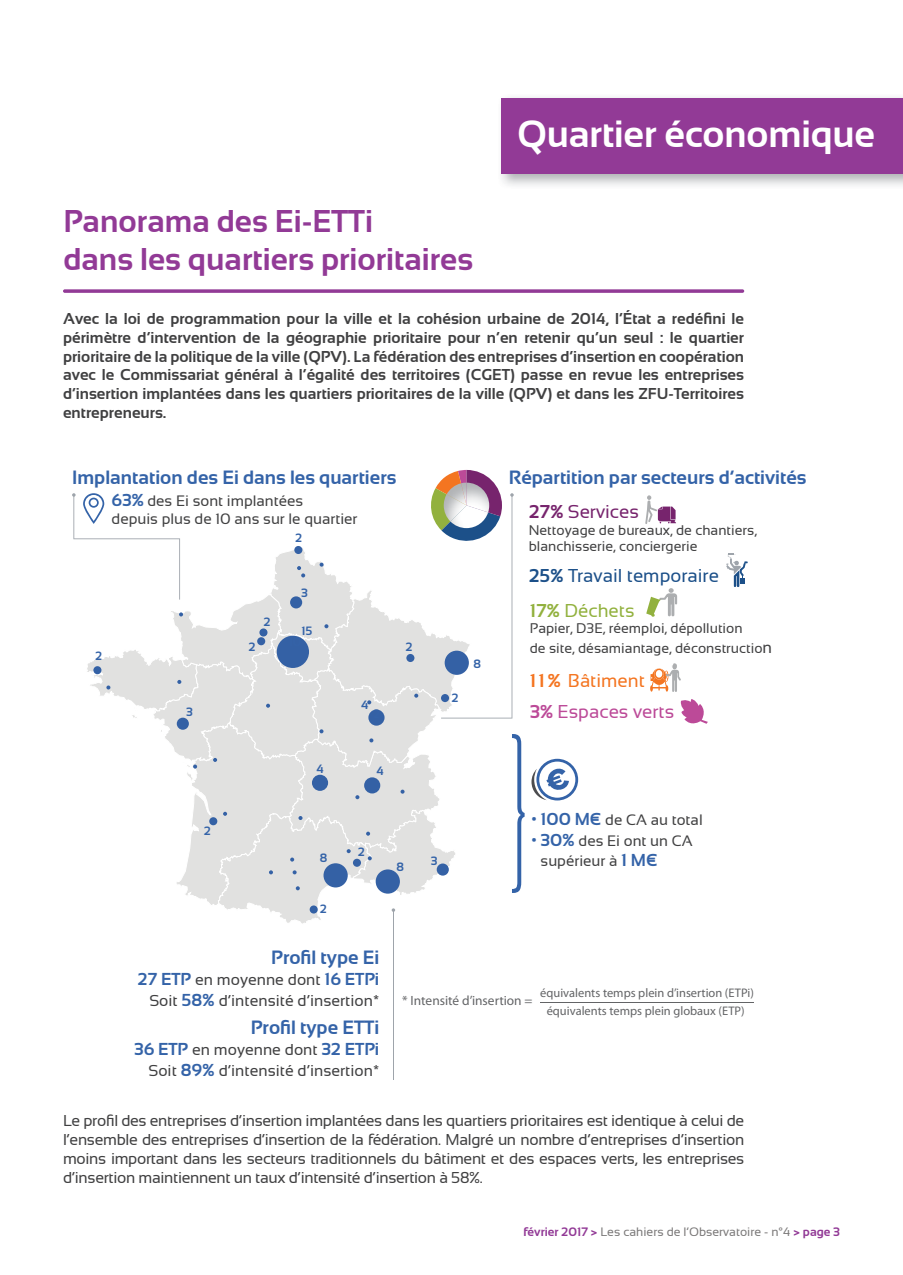
<style>
.page{position:relative;width:903px;height:1275px;background:#fff}
.page>*{position:absolute;margin:0;border:0;box-sizing:border-box;transform-origin:0 0}
.t1{font:700 37.98px "Sansation";letter-spacing:-.005em;color:#fff}
.t2{font:700 31.5px/37.8px "Sansation";color:#923a96}
.t3{font:700 19.25px "Sansation";color:#3463a8}
.t4{font:18.55px/35px "Sansation";color:#1c5089}
.t5{font:18.55px/31.5px "Sansation";color:#bc4a98}
.t6{font:18.55px "Sansation";color:#77246d}
.t7{font:700 15.75px/18.9px "Sansation";color:#404041;text-align:justify}
.t8{font:15.75px/18.9px "Sansation";color:#404041;text-align:right}
.t9{font:15.05px/20.8px "Sansation";color:#404041}
.t10{font:14px/19.6px "Sansation";color:#404041}
.t11{font:13.47px "Myriad Pro";color:#636466}
.t12{font:12.42px "Myriad Pro";color:#636466}
.t13{font:12.25px "Sansation";color:#7b7979}
.t14{font:700 12.08px "Sansation";color:#3463a8}
.s1{font-weight:700;font-size:17.32px;color:#3463a8}
.s2{font-weight:700}
.s3{font-weight:700;color:#92b13e}
.s4{color:#92b13e}
.s5{font-size:16.28px}
.s6{font-weight:700;color:#f47521}
.s7{color:#f47521}
.s8{font-weight:700;color:#923a96}
</style>
<div class="page">
<img style="left:501px;top:97px;width:402px;height:89px">
<div style="left:502px;top:98px;width:401px;height:76px;background:#923a96"></div>
<svg style="left:63px;top:289px;width:681px;height:4px;background:#9f51a2"></svg>
<svg style="left:646px;top:588px;width:31px;height:29px"></svg>
<svg style="left:650px;top:663px;width:31px;height:29px"></svg>
<svg style="left:680px;top:699px;width:28px;height:25px"></svg>
<svg style="left:726px;top:553px;width:22px;height:34px"></svg>
<svg style="left:645px;top:495px;width:31px;height:29px"></svg>
<svg style="left:531px;top:759px;width:47px;height:41px"></svg>
<hr style="left:540px;top:1002px;width:214px;height:1px;background:#636466">
<hr style="left:393px;top:910px;width:1px;height:169px;background:#9ea4ab">
<svg style="left:72px;top:470px;width:453px;height:454px"></svg>
<h2 class="t2" style="left:63px;top:202px;width:411px">Panorama des Ei-ETTi<br>dans les quartiers prioritaires</h2>
<h1 class="t1" style="left:517px;top:112px;width:360px">Quartier économique</h1>
<p class="t7" style="left:63px;top:309px;width:683px">Avec la loi de programmation pour la ville et la cohésion urbaine de 2014, l’État a redéfini le périmètre d’intervention de la géographie prioritaire pour n’en retenir qu’un seul : le quartier prioritaire de la politique de la ville (QPV). La fédération des entreprises d’insertion en coopération avec le Commissariat général à l’égalité des territoires (CGET) passe en revue les entreprises d’insertion implantées dans les quartiers prioritaires de la ville (QPV) et dans les ZFU-Territoires entrepreneurs.</p>
<p class="t3" style="left:72px;top:466px;width:326px">Implantation des Ei dans les quartiers</p>
<p class="t9" style="left:112px;top:491px;width:247px;line-height:18.2px"><span class="s1">63%</span> des Ei sont implantées<br>depuis plus de 10 ans sur le quartier</p>
<p class="t14" style="left:295px;top:531px;width:8px">2</p>
<p class="t14" style="left:95px;top:649px;width:8px">2</p>
<p class="t14" style="left:186px;top:705px;width:8px">3</p>
<p class="t14" style="left:263px;top:615px;width:8px">2</p>
<p class="t14" style="left:301px;top:586px;width:8px">3</p>
<p class="t14" style="left:301px;top:624px;width:12px">15</p>
<p class="t14" style="left:249px;top:640px;width:8px">2</p>
<p class="t14" style="left:405px;top:640px;width:8px">2</p>
<p class="t14" style="left:361px;top:698px;width:9px">4</p>
<p class="t14" style="left:373px;top:707px;width:8px">2</p>
<p class="t14" style="left:316px;top:762px;width:9px">4</p>
<p class="t14" style="left:377px;top:764px;width:9px">4</p>
<p class="t14" style="left:451px;top:691px;width:8px">2</p>
<p class="t14" style="left:473px;top:657px;width:9px">8</p>
<p class="t14" style="left:204px;top:824px;width:8px">2</p>
<p class="t14" style="left:320px;top:851px;width:9px">8</p>
<p class="t14" style="left:320px;top:902px;width:8px">2</p>
<p class="t14" style="left:358px;top:845px;width:8px">2</p>
<p class="t14" style="left:396px;top:860px;width:9px">8</p>
<p class="t14" style="left:431px;top:854px;width:8px">3</p>
<p class="t3" style="left:509px;top:466px;width:299px">Répartition par secteurs d’activités</p>
<p class="t6" style="left:529px;top:501px;width:112px"><span class="s2">27%</span> Services</p>
<p class="t10" style="left:529px;top:521px;width:230px;line-height:16.8px">Nettoyage de bureaux, de chantiers, blanchisserie, conciergerie</p>
<p class="t4" style="left:529px;top:558px;width:192px"><span class="s2">25%</span> Travail temporaire<br><span class="s3">17%</span> <span class="s4">Déchets</span></p>
<p class="t10" style="left:530px;top:619px;width:244px">Papier, D3E, réemploi, dépollution<br>de site, désamiantage, déconstructio<span class="s5">n</span></p>
<p class="t5" style="left:530px;top:664px;width:146px"><span class="s6">11%</span> <span class="s7">Bâtiment<br></span><span class="s2">3%</span> Espaces verts</p>
<p class="t9" style="left:531px;top:809px;width:173px"><span class="s1">• 100 M€</span> de CA au total</p>
<p class="t9" style="left:541px;top:830px;width:154px;text-indent:-9px"><span class="s1">• 30%</span> des Ei ont un CA supérieur à <span class="s1">1 M€</span></p>
<p class="t3" style="left:271px;top:947px;width:110px">Profil type Ei</p>
<p class="t8" style="left:137px;top:969px;width:243px;line-height:21px"><span class="s1">27 ETP</span> en moyenne dont <span class="s1">16 ETPi<br></span>Soit <span class="s1">58%</span> d’intensité d’insertion*</p>
<p class="t3" style="left:251px;top:1017px;width:130px">Profil type ETTi</p>
<p class="t8" style="left:134px;top:1039px;width:246px;line-height:20.8px"><span class="s1">36 ETP</span> en moyenne dont <span class="s1">32 ETPi<br></span>Soit <span class="s1">89%</span> d’intensité d’insertion*</p>
<p class="t11" style="left:402px;top:996px;width:132px">* Intensité d’insertion =</p>
<p class="t12" style="left:540px;top:988px;width:215px">équivalents temps plein d’insertion (ETPi)</p>
<p class="t12" style="left:547px;top:1006px;width:200px">équivalents temps plein globaux (ETP)</p>
<p class="t8" style="left:63px;top:1111px;width:683px;text-align:justify">Le profil des entreprises d’insertion implantées dans les quartiers prioritaires est identique à celui de l’ensemble des entreprises d’insertion de la fédération. Malgré un nombre d’entreprises d’insertion moins important dans les secteurs traditionnels du bâtiment et des espaces verts, les entreprises d’insertion maintiennent un taux d’intensité d’insertion à 58%.</p>
<p class="t13" style="left:523px;top:1225px;width:318px"><span class="s8">février 2017 &gt;</span> Les cahiers de l’Observatoire - n°4 <span class="s8">&gt; page 3</span></p>
</div>
